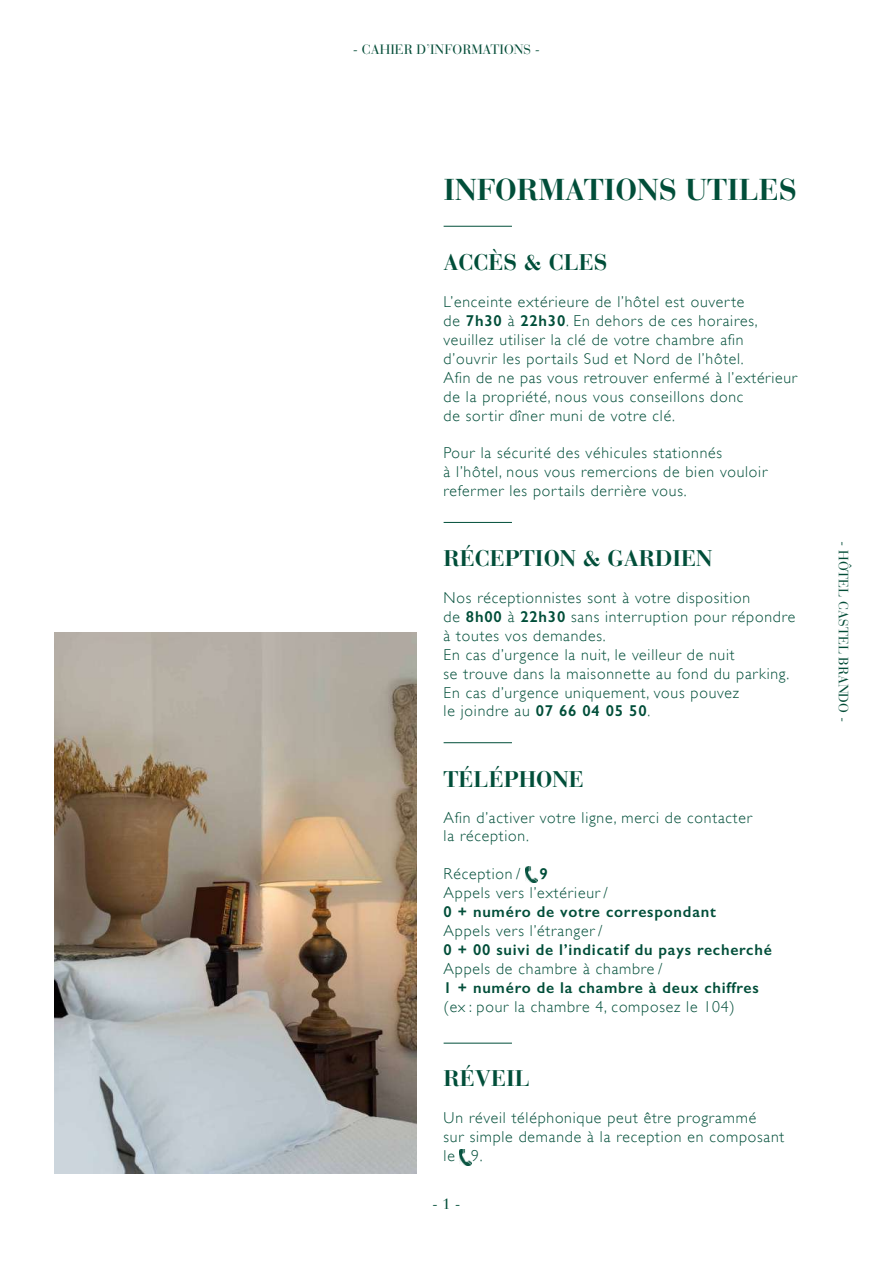
<style>
.page{position:relative;width:893px;height:1263px;background:#fff}
.page>*{position:absolute;margin:0;border:0;box-sizing:border-box;transform-origin:0 0}
.t1{font:700 30px "Bauer Bodoni";color:#014e39}
.t2{font:700 22.5px "Bauer Bodoni";color:#014e39}
.t3{font:300 15.75px/18.9px "Gill Sans";letter-spacing:.05em;color:#014e39}
.t4{font:600 15.75px "Gill Sans";letter-spacing:.05em;color:#014e39}
.t5{font:15px "Bauer Bodoni";color:#024e38}
.t6{font:13.5px "Bauer Bodoni";color:#044d38}
.s1{font-weight:600}
</style>
<div class="page">
<img style="left:54px;top:632px;width:363px;height:542px">
<hr style="left:444px;top:226px;width:68px;height:1px;background:#014e39">
<hr style="left:444px;top:522px;width:68px;height:1px;background:#014e39">
<hr style="left:444px;top:1043px;width:68px;height:1px;background:#014e39">
<hr style="left:444px;top:742px;width:68px;height:1px;background:#014e39">
<img style="left:525px;top:866px;width:13px;height:17px">
<img style="left:460px;top:1149px;width:12px;height:16px">
<p class="t6" style="left:353px;top:41px;width:189px">- CAHIER D’INFORMATIONS -</p>
<h1 class="t1" style="left:444px;top:172px;width:355px">INFORMATIONS UTILES</h1>
<h2 class="t2" style="left:444px;top:249px;width:165px">ACCÈS &amp; CLES</h2>
<p class="t3" style="left:444px;top:292px;width:355px">L’enceinte extérieure de l’hôtel est ouverte<br>de <span class="s1">7h30</span> à <span class="s1">22h30</span>. En dehors de ces horaires, veuillez utiliser la clé de votre chambre afin d’ouvrir les portails Sud et Nord de l’hôtel.<br>Afin de ne pas vous retrouver enfermé à l’extérieur de la propriété, nous vous conseillons donc<br>de sortir dîner muni de votre clé.</p>
<p class="t3" style="left:444px;top:444px;width:325px">Pour la sécurité des véhicules stationnés<br>à l’hôtel, nous vous remercions de bien vouloir refermer les portails derrière vous.</p>
<h2 class="t2" style="left:444px;top:545px;width:270px">RÉCEPTION &amp; GARDIEN</h2>
<p class="t3" style="left:444px;top:588px;width:353px">Nos réceptionnistes sont à votre disposition<br>de <span class="s1">8h00</span> à <span class="s1">22h30</span> sans interruption pour répondre à toutes vos demandes.<br>En cas d’urgence la nuit, le veilleur de nuit<br>se trouve dans la maisonnette au fond du parking.<br>En cas d’urgence uniquement, vous pouvez<br>le joindre au <span class="s1">07 66 04 05 50</span>.</p>
<h2 class="t2" style="left:444px;top:765px;width:142px">TÉLÉPHONE</h2>
<p class="t3" style="left:444px;top:808px;width:310px">Afin d’activer votre ligne, merci de contacter la réception.</p>
<p class="t3" style="left:444px;top:864px;width:166px">Réception / <span class="s1">9<br></span>Appels vers l’extérieur /</p>
<p class="t4" style="left:444px;top:902px;width:274px">0 + numéro de votre correspondant</p>
<p class="t3" style="left:444px;top:921px;width:161px">Appels vers l’étranger /</p>
<p class="t4" style="left:444px;top:940px;width:330px">0 + 00 suivi de l’indicatif du pays recherché</p>
<p class="t3" style="left:444px;top:959px;width:220px">Appels de chambre à chambre /</p>
<p class="t4" style="left:444px;top:978px;width:317px">1 + numéro de la chambre à deux chiffres</p>
<p class="t3" style="left:444px;top:997px;width:293px">(ex : pour la chambre 4, composez le 104)</p>
<h2 class="t2" style="left:444px;top:1064px;width:88px">RÉVEIL</h2>
<p class="t3" style="left:444px;top:1109px;width:342px">Un réveil téléphonique peut être programmé<br>sur simple demande à la reception en composant le 9.</p>
<p class="t5" style="left:432px;top:1195px;width:30px">- 1 -</p>
<p class="t6" style="left:852px;top:541px;width:182px;rotate:90deg">- HÔTEL CASTEL BRANDO -</p>
</div>
